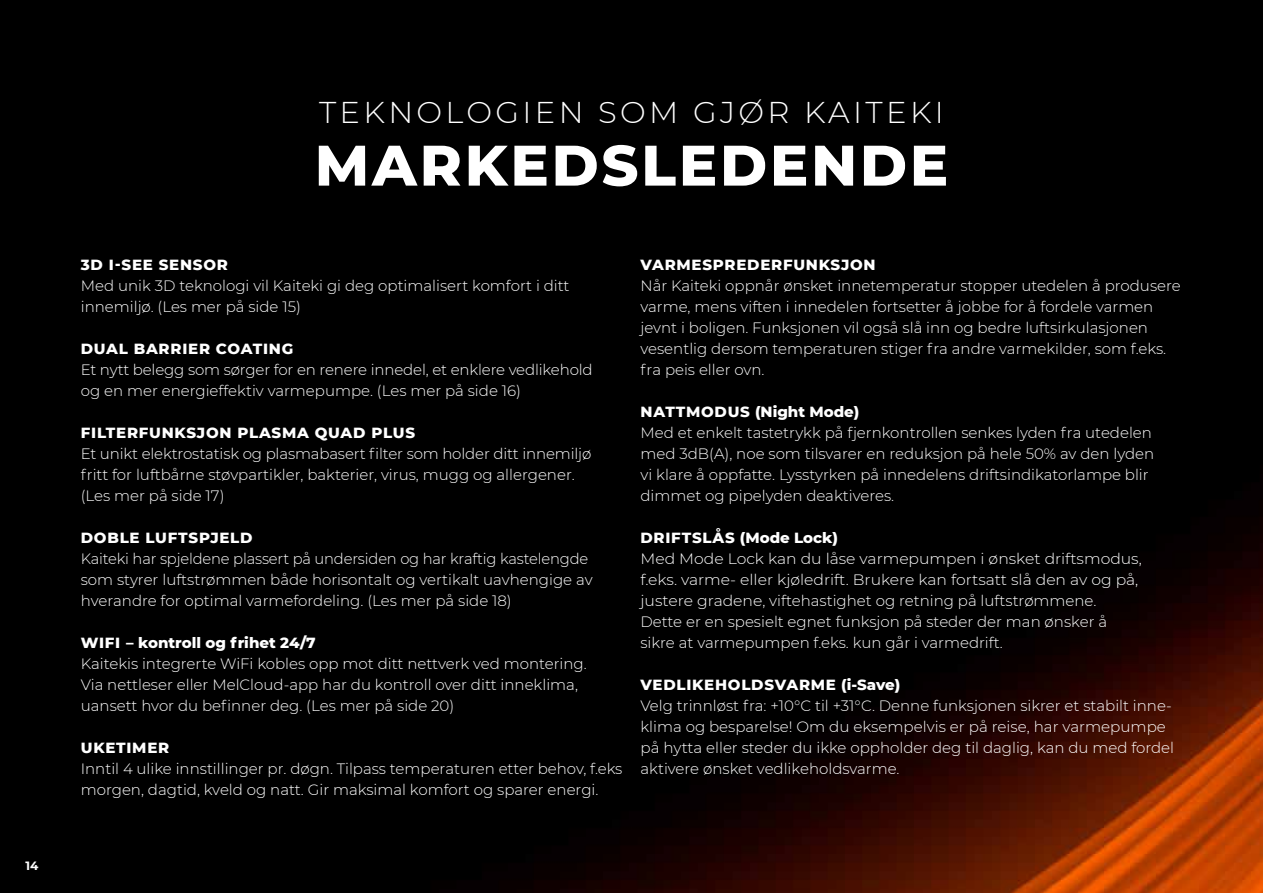
<style>
.page{position:relative;width:1263px;height:893px;background:#fff}
.page>*{position:absolute;margin:0;border:0;box-sizing:border-box;transform-origin:0 0}
.t1{font:800 57px "Montserrat";letter-spacing:.05em;color:#fff}
.t2{font:300 30px "Montserrat";letter-spacing:.11em;color:#fff}
.t3{font:300 15px/21px "Montserrat";color:#fff}
.t4{font:300 15px/21px "Montserrat";color:#fff;scale:1.04 1}
.t5{font:800 15px "Montserrat";letter-spacing:.05em;color:#fff}
.t6{font:800 15px "Montserrat";color:#fff}
.t7{font:800 15px "Montserrat";letter-spacing:.015em;color:#fff}
.t8{font:700 12px "Montserrat";color:#fff}
</style>
<div class="page">
<img style="left:0;top:0;width:1263px;height:893px">
<p class="t8" style="left:26px;top:857px;width:14px">14</p>
<h2 class="t2" style="left:319px;top:92px;width:626px">TEKNOLOGIEN SOM GJØR KAITEKI</h2>
<h1 class="t1" style="left:315px;top:124px;width:635px">MARKEDSLEDENDE</h1>
<p class="t5" style="left:81px;top:253px;width:149px">3D I-SEE SENSOR</p>
<p class="t3" style="left:81px;top:274px;width:490px">Med unik 3D teknologi vil Kaiteki gi deg optimalisert komfort i ditt innemiljø. (Les mer på side 15)</p>
<p class="t5" style="left:81px;top:337px;width:214px">DUAL BARRIER COATING</p>
<p class="t3" style="left:81px;top:358px;width:513px">Et nytt belegg som sørger for en renere innedel, et enklere vedlikehold og en mer energieffektiv varmepumpe. (Les mer på side 16)</p>
<p class="t5" style="left:81px;top:421px;width:336px">FILTERFUNKSJON PLASMA QUAD PLUS</p>
<p class="t3" style="left:81px;top:442px;width:512px">Et unikt elektrostatisk og plasmabasert filter som holder ditt innemiljø fritt for luftbårne støvpartikler, bakterier, virus, mugg og allergener. (Les mer på side 17)</p>
<p class="t5" style="left:81px;top:526px;width:173px">DOBLE LUFTSPJELD</p>
<p class="t3" style="left:81px;top:547px;width:513px">Kaiteki har spjeldene plassert på undersiden og har kraftig kastelengde som styrer luftstrømmen både horisontalt og vertikalt uavhengige av hverandre for optimal varmefordeling. (Les mer på side 18)</p>
<p class="t6" style="left:81px;top:631px;width:236px">WIFI – kontroll og frihet 24/7</p>
<p class="t3" style="left:81px;top:652px;width:507px">Kaitekis integrerte WiFi kobles opp mot ditt nettverk ved montering.<br>Via nettleser eller MelCloud-app har du kontroll over ditt inneklima, uansett hvor du befinner deg. (Les mer på side 20)</p>
<p class="t5" style="left:81px;top:736px;width:90px">UKETIMER</p>
<p class="t3" style="left:81px;top:757px;width:543px">Inntil 4 ulike innstillinger pr. døgn. Tilpass temperaturen etter behov, f.eks morgen, dagtid, kveld og natt. Gir maksimal komfort og sparer energi.</p>
<p class="t5" style="left:640px;top:253px;width:237px">VARMESPREDERFUNKSJON</p>
<p class="t3" style="left:640px;top:274px;width:542px">Når Kaiteki oppnår ønsket innetemperatur stopper utedelen å produsere varme, mens viften i innedelen fortsetter å jobbe for å fordele varmen jevnt i boligen. Funksjonen vil også slå inn og bedre luftsirkulasjonen vesentlig dersom temperaturen stiger fra andre varmekilder, som f.eks. fra peis eller ovn.</p>
<p class="t7" style="left:640px;top:400px;width:220px">NATTMODUS (Night Mode)</p>
<p class="t3" style="left:640px;top:421px;width:515px">Med et enkelt tastetrykk på fjernkontrollen senkes lyden fra utedelen med 3dB(A), noe som tilsvarer en reduksjon på hele 50% av den lyden vi klare å oppfatte. Lysstyrken på innedelens driftsindikatorlampe blir dimmet og pipelyden deaktiveres.</p>
<p class="t5" style="left:640px;top:526px;width:199px">DRIFTSLÅS (Mode Lock)</p>
<p class="t4" style="left:640px;top:547px;width:484px">Med Mode Lock kan du låse varmepumpen i ønsket driftsmodus, f.eks. varme- eller kjøledrift. Brukere kan fortsatt slå den av og på, justere gradene, viftehastighet og retning på luftstrømmene.<br>Dette er en spesielt egnet funksjon på steder der man ønsker å sikre at varmepumpen f.eks. kun går i varmedrift.</p>
<p class="t5" style="left:640px;top:673px;width:261px">VEDLIKEHOLDSVARME (i-Save)</p>
<p class="t3" style="left:640px;top:694px;width:535px">Velg trinnløst fra: +10°C til +31°C. Denne funksjonen sikrer et stabilt inne&shy;klima og besparelse! Om du eksempelvis er på reise, har varmepumpe på hytta eller steder du ikke oppholder deg til daglig, kan du med fordel aktivere ønsket vedlikeholdsvarme.</p>
</div>
